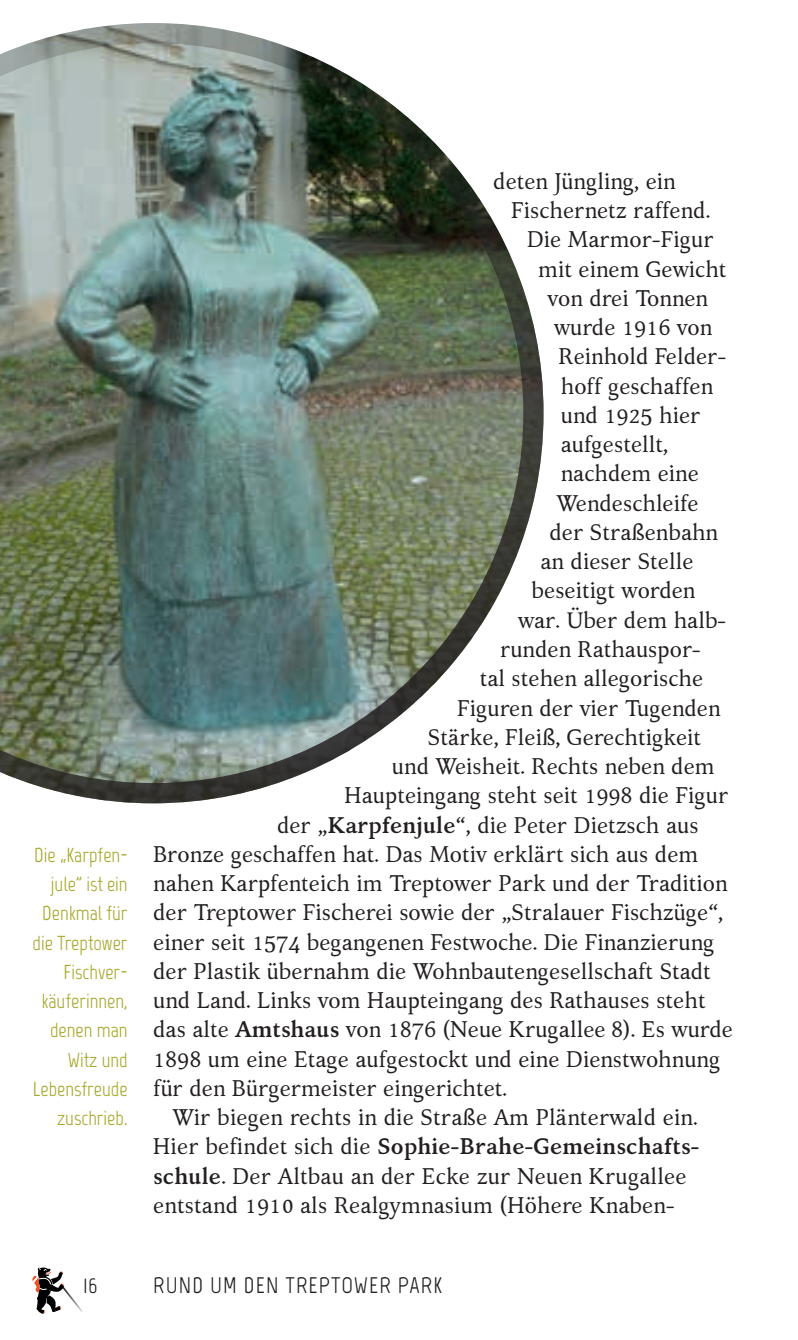
<style>
.page{position:relative;width:798px;height:1340px;background:#fff}
.page>*{position:absolute;margin:0;border:0;box-sizing:border-box;transform-origin:0 0}
.Copy{font:22.5px/29.2px "Kelvinch";letter-spacing:-.005em;color:#231f20}
.t1{font:22.5px "Marvel";letter-spacing:.05em;color:#231f20}
.t2{font:20.25px/29.2px "Marvel";color:#a7a82b;text-align:right}
.s1{font-weight:700}
</style>
<div class="page">
<svg style="left:32px;top:1267px;width:51px;height:47px"></svg>
<img style="left:0;top:23px;width:543px;height:780px">
<p class="t2" style="left:34px;top:840px;width:23px">Die</p>
<p class="t2" style="left:60px;top:851px;width:8px">“</p>
<p class="t2" style="left:33px;top:840px;width:97px">Karpfen&shy;jule” ist ein<br>Denkmal für die Treptower<br>Fischver&shy;käuferinnen, denen man<br>Witz und<br>Lebensfreude zuschrieb.</p>
<p class="t1" style="left:83px;top:1271px;width:16px">16</p>
<p class="Copy" style="left:493px;top:166px;width:184px">deten Jüngling, ein</p>
<p class="Copy" style="left:511px;top:196px;width:200px">Fischernetz raffend.</p>
<p class="Copy" style="left:527px;top:225px;width:188px">Die Marmor-Figur</p>
<p class="Copy" style="left:538px;top:254px;width:190px">mit einem Gewicht</p>
<p class="Copy" style="left:547px;top:283px;width:162px">von drei Tonnen</p>
<p class="Copy" style="left:554px;top:313px;width:160px">wurde 1916 von</p>
<p class="Copy" style="left:558px;top:342px;width:169px">Reinhold Felder-</p>
<p class="Copy" style="left:560px;top:371px;width:154px">hoff geschaffen</p>
<p class="Copy" style="left:560px;top:400px;width:141px">und 1925 hier</p>
<p class="Copy" style="left:560px;top:430px;width:109px">aufgestellt,</p>
<p class="Copy" style="left:560px;top:459px;width:140px">nachdem eine</p>
<p class="Copy" style="left:556px;top:488px;width:144px">Wendeschleife</p>
<p class="Copy" style="left:549px;top:517px;width:170px">der Straßenbahn</p>
<p class="Copy" style="left:540px;top:547px;width:154px">an dieser Stelle</p>
<p class="Copy" style="left:531px;top:576px;width:165px">beseitigt worden</p>
<p class="Copy" style="left:518px;top:605px;width:208px">war. Über dem halb-</p>
<p class="Copy" style="left:500px;top:634px;width:202px">runden Rathauspor-</p>
<p class="Copy" style="left:479px;top:664px;width:225px">tal stehen allegorische</p>
<p class="Copy" style="left:457px;top:693px;width:265px">Figuren der vier Tugenden</p>
<p class="Copy" style="left:428px;top:722px;width:275px">Stärke, Fleiß, Gerechtigkeit</p>
<p class="Copy" style="left:392px;top:751px;width:324px">und Weisheit. Rechts neben dem</p>
<p class="Copy" style="left:344px;top:781px;width:385px">Haupteingang steht seit 1998 die Figur</p>
<p class="Copy" style="left:277px;top:810px;width:423px">der „<span class="s1">Karpfenjule</span>“, die Peter Dietzsch aus</p>
<p class="Copy" style="left:153px;top:839px;width:546px">Bronze geschaffen hat. Das Motiv erklärt sich aus dem</p>
<p class="Copy" style="left:153px;top:868px;width:575px">nahen Karpfenteich im Treptower Park und der Tradition</p>
<p class="Copy" style="left:153px;top:898px;width:571px">der Treptower Fischerei sowie der „Stralauer Fischzüge“,</p>
<p class="Copy" style="left:153px;top:927px;width:562px">einer seit 1574 begangenen Festwoche. Die Finanzierung</p>
<p class="Copy" style="left:153px;top:956px;width:559px">der Plastik übernahm die Wohnbautengesellschaft Stadt</p>
<p class="Copy" style="left:153px;top:985px;width:554px">und Land. Links vom Haupteingang des Rathauses steht</p>
<p class="Copy" style="left:153px;top:1015px;width:581px">das alte <span class="s1">Amtshaus</span> von 1876 (Neue Krugallee 8). Es wurde</p>
<p class="Copy" style="left:153px;top:1044px;width:568px">1898 um eine Etage aufgestockt und eine Dienstwohnung</p>
<p class="Copy" style="left:153px;top:1073px;width:355px">für den Bürgermeister eingerichtet.</p>
<p class="Copy" style="left:153px;top:1102px;width:547px;text-indent:19px">Wir biegen rechts in die Straße Am Plänterwald ein.<br>Hier befindet sich die <span class="s1">Sophie-Brahe-Gemeinschafts&shy;schule</span>. Der Altbau an der Ecke zur Neuen Krugallee entstand 1910 als Realgymnasium (Höhere Knaben-</p>
<p class="t1" style="left:153px;top:1271px;width:290px">RUND UM DEN TREPTOWER PARK</p>
</div>
